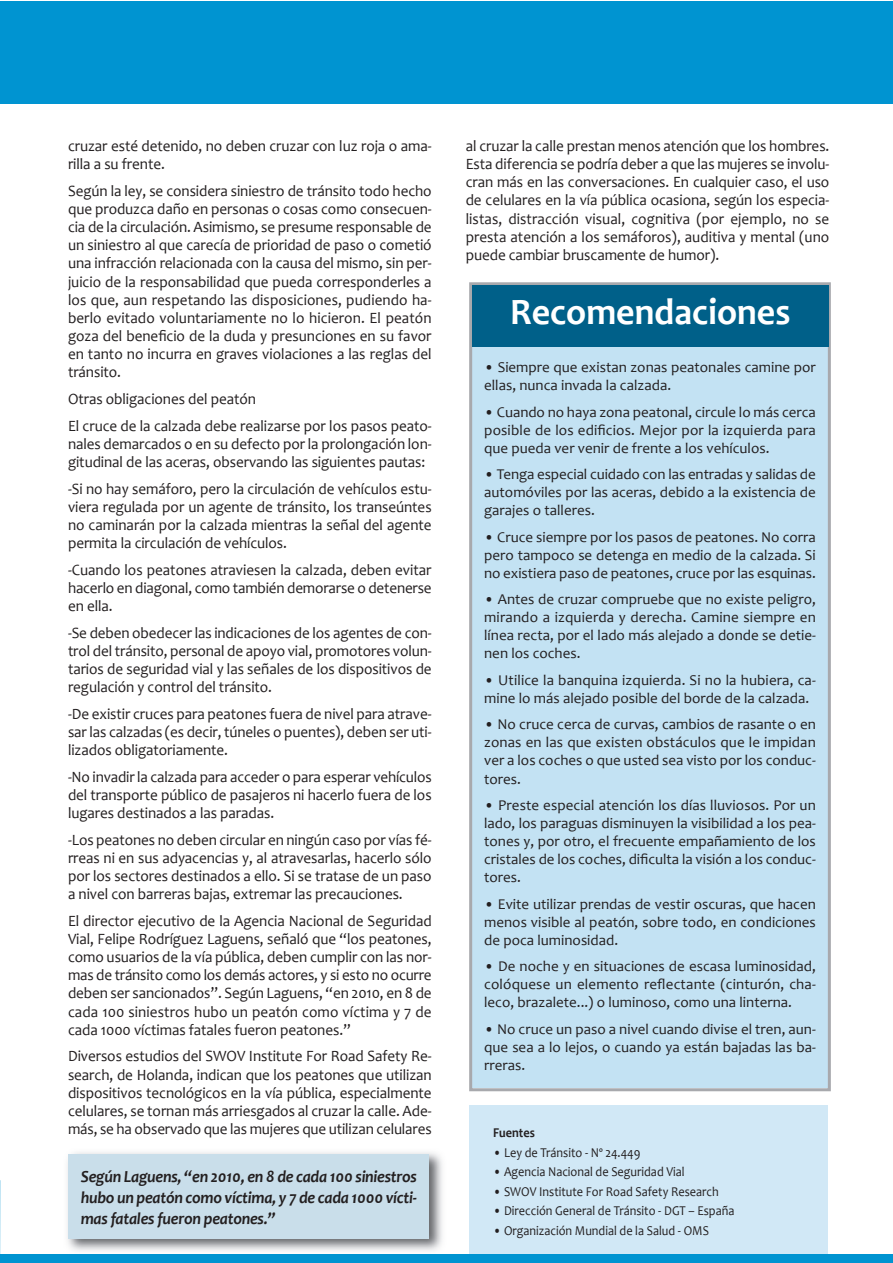
<style>
.page{position:relative;width:893px;height:1263px;background:#fff}
.page>*{position:absolute;margin:0;border:0;box-sizing:border-box;transform-origin:0 0}
.t1{font:700 37.5px "Candara";color:#fff;scale:.96 1}
.t2{font:italic 700 16.95px/21px "Candara";letter-spacing:-.015em;color:#231f20;text-align:justify;scale:.95 1}
.t3{font:15.75px/18.1px "Candara";letter-spacing:-.005em;color:#231f20;text-align:justify;scale:.96 1}
.t4{font:15px/18px "Candara";color:#231f20;text-align:justify}
.t5{font:13.5px "Candara";color:#231f20;scale:.91 1}
.t6{font:700 13.5px "Candara";color:#231f20;scale:.91 1}
</style>
<div class="page">
<div style="left:469px;top:1105px;width:358px;height:154px;background:#d1e8f6"></div>
<div style="left:0;top:1px;width:892px;height:103px;background:#0094d1"></div>
<div style="left:0;top:1255px;width:893px;height:8px;background:#0094d1"></div>
<svg style="left:0;top:1180px;width:1px;height:75px"></svg>
<div style="left:472px;top:285px;width:356px;height:803px;background:#c3e2f3"></div>
<div style="left:469px;top:282px;width:362px;height:809px;border:3px solid #a8a9ad"></div>
<img style="left:62px;top:1152px;width:387px;height:103px">
<div style="left:69px;top:1154px;width:360px;height:84px;background:#c9deea"></div>
<div style="left:472px;top:285px;width:356px;height:62px;background:#006089"></div>
<p class="t3" style="left:68px;top:138px;width:380px">cruzar esté detenido, no deben cruzar con luz roja o ama&shy;rilla a su frente.</p>
<p class="t3" style="left:68px;top:183px;width:380px">Según la ley, se considera siniestro de tránsito todo hecho que produzca daño en personas o cosas como consecuen&shy;cia de la circulación. Asimismo, se presume responsable de un siniestro al que carecía de prioridad de paso o cometió una infracción relacionada con la causa del mismo, sin per&shy;juicio de la responsabilidad que pueda corresponderles a los que, aun respetando las disposiciones, pudiendo ha&shy;berlo evitado voluntariamente no lo hicieron. El peatón goza del beneficio de la duda y presunciones en su favor en tanto no incurra en graves violaciones a las reglas del tránsito.</p>
<p class="t3" style="left:68px;top:387px;width:380px;line-height:26.7px">Otras obligaciones del peatón<br>El cruce de la calzada debe realizarse por los pasos peato-</p>
<p class="t3" style="left:68px;top:436px;width:380px">nales demarcados o en su defecto por la prolongación lon&shy;gitudinal de las aceras, observando las siguientes pautas:</p>
<p class="t3" style="left:68px;top:481px;width:380px">-Si no hay semáforo, pero la circulación de vehículos estu&shy;viera regulada por un agente de tránsito, los transeúntes no caminarán por la calzada mientras la señal del agente permita la circulación de vehículos.</p>
<p class="t3" style="left:68px;top:562px;width:380px">-Cuando los peatones atraviesen la calzada, deben evitar hacerlo en diagonal, como también demorarse o detenerse en ella.</p>
<p class="t3" style="left:68px;top:625px;width:380px">-Se deben obedecer las indicaciones de los agentes de con&shy;trol del tránsito, personal de apoyo vial, promotores volun&shy;tarios de seguridad vial y las señales de los dispositivos de regulación y control del tránsito.</p>
<p class="t3" style="left:68px;top:706px;width:380px">-De existir cruces para peatones fuera de nivel para atrave&shy;sar las calzadas (es decir, túneles o puentes), deben ser uti&shy;lizados obligatoriamente.</p>
<p class="t3" style="left:68px;top:769px;width:380px">-No invadir la calzada para acceder o para esperar vehículos del transporte público de pasajeros ni hacerlo fuera de los lugares destinados a las paradas.</p>
<p class="t3" style="left:68px;top:832px;width:380px">-Los peatones no deben circular en ningún caso por vías fé&shy;rreas ni en sus adyacencias y, al atravesarlas, hacerlo sólo por los sectores destinados a ello. Si se tratase de un paso a nivel con barreras bajas, extremar las precauciones.</p>
<p class="t3" style="left:68px;top:913px;width:380px">El director ejecutivo de la Agencia Nacional de Seguridad Vial, Felipe Rodríguez Laguens, señaló que “los peatones, como usuarios de la vía pública, deben cumplir con las nor&shy;mas de tránsito como los demás actores, y si esto no ocurre deben ser sancionados”. Según Laguens, “en 2010, en 8 de cada 100 siniestros hubo un peatón como víctima y 7 de cada 1000 víctimas fatales fueron peatones.”</p>
<p class="t3" style="left:68px;top:1049px;width:380px">Diversos estudios del SWOV Institute For Road Safety Re&shy;search, de Holanda, indican que los peatones que utilizan dispositivos tecnológicos en la vía pública, especialmente celulares, se tornan más arriesgados al cruzar la calle. Ade&shy;más, se ha observado que las mujeres que utilizan celulares</p>
<p class="t2" style="left:81px;top:1167px;width:355px">Según Laguens, “en 2010, en 8 de cada 100 siniestros hubo un peatón como víctima, y 7 de cada 1000 vícti&shy;mas fatales fueron peatones.”</p>
<p class="t3" style="left:466px;top:138px;width:380px">al cruzar la calle prestan menos atención que los hombres.<br>Esta diferencia se podría deber a que las mujeres se involu&shy;cran más en las conversaciones. En cualquier caso, el uso de celulares en la vía pública ocasiona, según los especia&shy;listas, distracción visual, cognitiva (por ejemplo, no se presta atención a los semáforos), auditiva y mental (uno puede cambiar bruscamente de humor).</p>
<h1 class="t1" style="left:510px;top:297px;width:293px">Recomendaciones</h1>
<p class="t4" style="left:484px;top:360px;width:333px">• Siempre que existan zonas peatonales camine por ellas, nunca invada la calzada.</p>
<p class="t4" style="left:484px;top:405px;width:333px">• Cuando no haya zona peatonal, circule lo más cerca posible de los edificios. Mejor por la izquierda para que pueda ver venir de frente a los vehículos.</p>
<p class="t4" style="left:484px;top:467px;width:333px">• Tenga especial cuidado con las entradas y salidas de automóviles por las aceras, debido a la existencia de garajes o talleres.</p>
<p class="t4" style="left:484px;top:530px;width:333px">• Cruce siempre por los pasos de peatones. No corra pero tampoco se detenga en medio de la calzada. Si no existiera paso de peatones, cruce por las esquinas.</p>
<p class="t4" style="left:484px;top:592px;width:333px">• Antes de cruzar compruebe que no existe peligro, mirando a izquierda y derecha. Camine siempre en línea recta, por el lado más alejado a donde se detie&shy;nen los coches.</p>
<p class="t4" style="left:484px;top:673px;width:333px">• Utilice la banquina izquierda. Si no la hubiera, ca&shy;mine lo más alejado posible del borde de la calzada.</p>
<p class="t4" style="left:484px;top:717px;width:333px">• No cruce cerca de curvas, cambios de rasante o en zonas en las que existen obstáculos que le impidan ver a los coches o que usted sea visto por los conduc&shy;tores.</p>
<p class="t4" style="left:484px;top:798px;width:333px">• Preste especial atención los días lluviosos. Por un lado, los paraguas disminuyen la visibilidad a los pea&shy;tones y, por otro, el frecuente empañamiento de los cristales de los coches, dificulta la visión a los conduc&shy;tores.</p>
<p class="t4" style="left:484px;top:896px;width:333px">• Evite utilizar prendas de vestir oscuras, que hacen menos visible al peatón, sobre todo, en condiciones de poca luminosidad.</p>
<p class="t4" style="left:484px;top:959px;width:333px">• De noche y en situaciones de escasa luminosidad, colóquese un elemento reflectante (cinturón, cha&shy;leco, brazalete...) o luminoso, como una linterna.</p>
<p class="t4" style="left:484px;top:1021px;width:333px">• No cruce un paso a nivel cuando divise el tren, aun&shy;que sea a lo lejos, o cuando ya están bajadas las ba&shy;rreras.</p>
<p class="t6" style="left:493px;top:1127px;width:47px">Fuentes</p>
<p class="t5" style="left:493px;top:1147px;width:163px">• Ley de Tránsito - Nº 24.449</p>
<p class="t5" style="left:493px;top:1166px;width:212px">• Agencia Nacional de Seguridad Vial</p>
<p class="t5" style="left:493px;top:1186px;width:249px">• SWOV Institute For Road Safety Research</p>
<p class="t5" style="left:493px;top:1205px;width:267px">• Dirección General de Tránsito - DGT – España</p>
<p class="t5" style="left:493px;top:1225px;width:239px">• Organización Mundial de la Salud - OMS</p>
</div>
